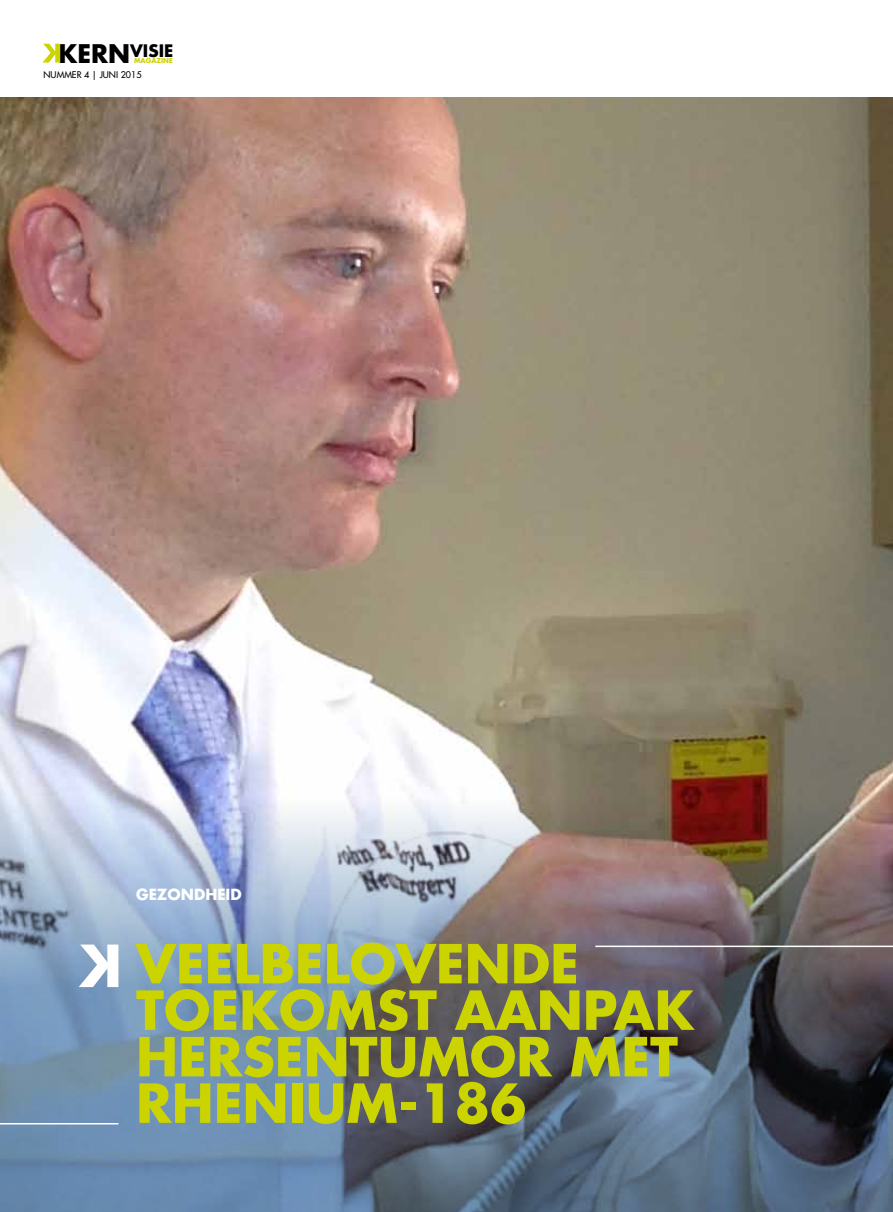
<style>
.page{position:relative;width:893px;height:1212px;background:#fff}
.page>*{position:absolute;margin:0;border:0;box-sizing:border-box;transform-origin:0 0}
.t1{font:700 52.35px/46.5px "Futura";color:#cbd300}
.t2{font:700 16.8px "Futura";color:#000}
.t3{font:700 15px "Futura";color:#fff}
.t4{font:9px "Futura";color:#000}
.t5{font:700 6.6px "Futura";color:#cbd300}
.s1{font-size:25.05px}
</style>
<div class="page">
<svg style="left:43px;top:44px;width:17px;height:19px"></svg>
<img style="left:0;top:98px;width:893px;height:686px">
<img style="left:0;top:784px;width:893px;height:428px">
<svg style="left:79px;top:944px;width:39px;height:43px"></svg>
<hr style="left:0;top:1123px;width:118px;height:1px;background:#fff">
<hr style="left:595px;top:945px;width:298px;height:2px;background:#fff">
<p class="t2" style="left:59px;top:39px;width:116px"><span class="s1">KERN</span>VISIE</p>
<p class="t5" style="left:134px;top:56px;width:32px">MAGAZINE</p>
<p class="t4" style="left:44px;top:69px;width:99px">NUMMER 4 | JUNI 2015</p>
<p class="t3" style="left:136px;top:884px;width:107px">GEZON DHEI D</p>
<p class="t1" style="left:136px;top:939px;width:299px">VEE LBELOVEN</p>
<p class="t1" style="left:136px;top:939px;width:556px;text-indent:375px">DE<br>TOEKOMST AAN PAK<br>HERSEN</p>
<p class="t1" style="left:136px;top:1032px;width:543px;text-indent:214px">TUMOR MET<br>RHENIUM-186</p>
</div>
